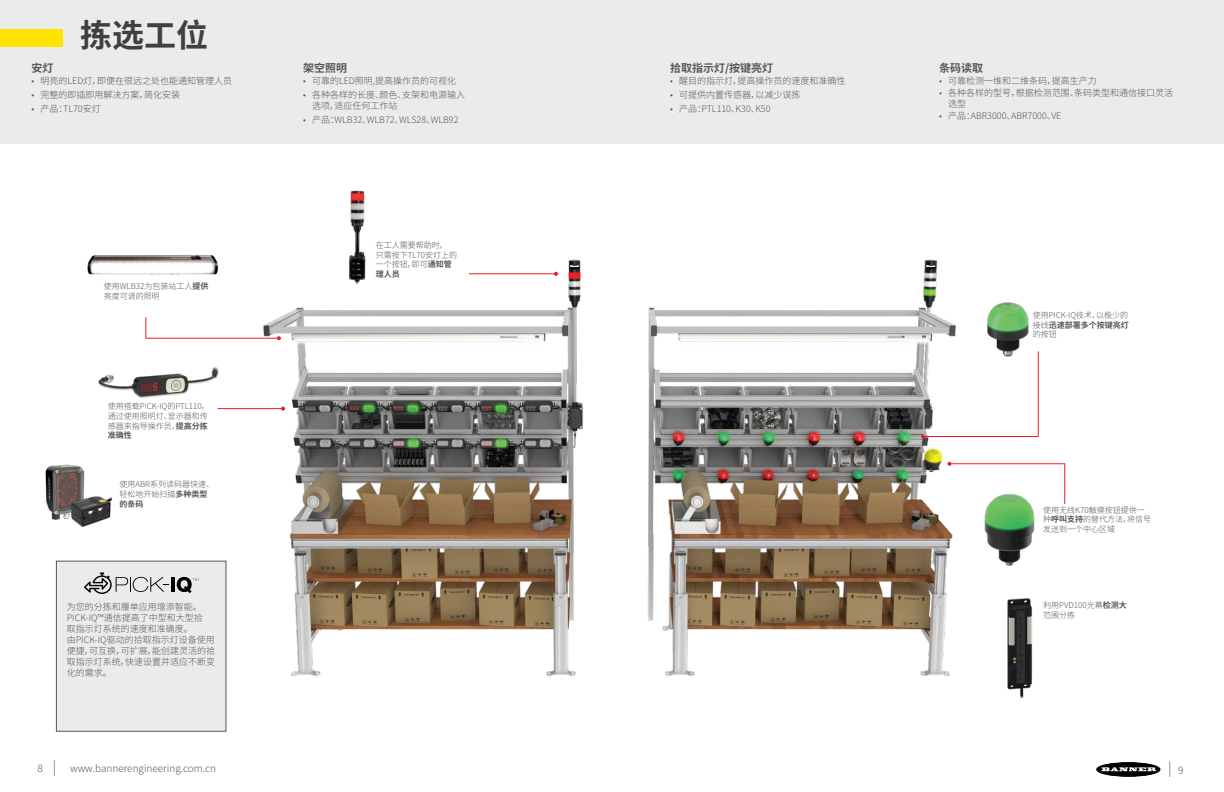
<style>
.page{position:relative;width:1224px;height:792px;background:#fff}
.page>*{position:absolute;margin:0;border:0;box-sizing:border-box;transform-origin:0 0}
.t1{font:700 32px "Source Han Sans CN";color:#404042}
.t2{font:300 14px "Source Han Sans CN";color:#58585b}
.t3{font:700 11px "Source Han Sans CN";color:#58585b}
.t4{font:300 10px "Source Han Sans CN";color:#58585b}
.t5{font:300 9px/11px "Source Han Sans CN";color:#58585b}
.t6{font:300 8px/9.6px "Source Han Sans CN";color:#58585b}
.s1{font-weight:700}
.s2{font-size:14px}
.s3{font-size:10px}
</style>
<div class="page">
<div style="left:0;top:0;width:1224px;height:144px;background:#ebebec"></div>
<div style="left:0;top:29px;width:62px;height:18px;background:#ffe300"></div>
<img style="left:198px;top:259px;width:758px;height:425px">
<hr style="left:469px;top:273px;width:87px;height:1px;background:#ed1b23">
<svg style="left:554px;top:272px;width:4px;height:4px"></svg>
<hr style="left:218px;top:408px;width:65px;height:1px;background:#ed1b23">
<svg style="left:281px;top:407px;width:4px;height:4px"></svg>
<svg style="left:145px;top:316px;width:136px;height:24px"></svg>
<img style="left:344px;top:190px;width:26px;height:95px">
<img style="left:987px;top:302px;width:42px;height:48px">
<img style="left:984px;top:505px;width:51px;height:61px">
<svg style="left:921px;top:350px;width:118px;height:89px"></svg>
<svg style="left:948px;top:462px;width:118px;height:43px"></svg>
<img style="left:87px;top:255px;width:132px;height:27px">
<img style="left:98px;top:351px;width:136px;height:56px">
<img style="left:1007px;top:598px;width:26px;height:101px">
<img style="left:45px;top:464px;width:40px;height:56px">
<img style="left:68px;top:491px;width:44px;height:36px">
<svg style="left:1097px;top:763px;width:63px;height:13px"></svg>
<div style="left:1097px;top:763px;width:63px;height:13px;border:1px solid #000;border-radius:50%"></div>
<svg style="left:1101px;top:767px;width:55px;height:4px"></svg>
<div style="left:56px;top:561px;width:170px;height:171px;background:#ebebec;border:1px solid #58585b"></div>
<hr style="left:171px;top:577px;width:4px;height:15px;background:#000">
<svg style="left:84px;top:572px;width:85px;height:22px"></svg>
<svg style="left:177px;top:577px;width:21px;height:16px"></svg>
<h1 class="t1" style="left:80px;top:17px;width:129px">拣选工位</h1>
<p class="t3" style="left:32px;top:62px;width:24px">安灯</p>
<p class="t5" style="left:32px;top:76px;width:202px">• 明亮的LED灯，即便在很远之处也能通知管理人员</p>
<p class="t5" style="left:32px;top:90px;width:150px">• 完整的即插即用解决方案，简化安装</p>
<p class="t5" style="left:32px;top:103px;width:71px">• 产品：TL70安灯</p>
<p class="t6" style="left:104px;top:282px;width:106px">使用WLB32为包装站工人<span class="s1">提供</span>亮度可调的照明</p>
<p class="t6" style="left:108px;top:402px;width:103px">使用搭载PICK-IQ的PTL110，通过使用照明灯、显示器和传感器来指导操作员，<span class="s1">提高分拣准确性</span></p>
<p class="t6" style="left:119px;top:480px;width:96px">使用ABR系列读码器快速、轻松地开始扫描<span class="s1">多种类型的条码</span></p>
<p class="t5" style="left:67px;top:601px;width:150px">为您的分拣和履单应用增添智能。<br>PICK-IQ™通信提高了中型和大型拾<br>取指示灯系统的速度和准确度。由PICK-IQ驱动的拾取指示灯设备使用便捷，可互换，可扩展，能创建灵活的拾取指示灯系统，快速设置并适应不断变化的需求。</p>
<p class="t3" style="left:303px;top:62px;width:45px">架空照明</p>
<p class="t5" style="left:303px;top:76px;width:155px">• 可靠的LED照明,提高操作员的可视化</p>
<p class="t5" style="left:312px;top:90px;width:154px;text-indent:-9px">• 各种各样的长度、颜色、支架和电源输入选项，适应任何工作站</p>
<p class="t5" style="left:303px;top:114px;width:157px">• 产品：WLB32、WLB72、WLS28、WLB92</p>
<p class="t6" style="left:376px;top:240px;width:83px">在工人需要帮助时，只需按下TL70安灯上的一个按钮，即可<span class="s1">通知管理人员</span></p>
<p class="t3" style="left:670px;top:62px;width:105px">拾取指示灯/按键亮灯</p>
<p class="t5" style="left:670px;top:76px;width:177px">• 醒目的指示灯，提高操作员的速度和准确性</p>
<p class="t5" style="left:670px;top:90px;width:132px">• 可提供内置传感器，以减少误拣</p>
<p class="t5" style="left:670px;top:103px;width:102px">• 产品：PTL110、K30、K50</p>
<p class="t3" style="left:939px;top:62px;width:45px">条码读取</p>
<p class="t5" style="left:939px;top:76px;width:159px">• 可靠检测一维和二维条码，提高生产力</p>
<p class="t5" style="left:948px;top:88px;width:227px;text-indent:-9px">• 各种各样的型号，根据检测范围、条码类型和通信接口灵活选型</p>
<p class="t5" style="left:939px;top:110px;width:124px">• 产品：ABR3000、ABR7000、VE</p>
<p class="t6" style="left:1033px;top:310px;width:97px;text-align:justify">使用PICK-IQ技术，以极少的接线<span class="s1">迅速部署多个按键亮灯</span>的按钮</p>
<p class="t6" style="left:1043px;top:505px;width:109px">使用无线K70触摸按钮提供一种<span class="s1">呼叫支持</span>的替代方法，将信号发送到一个中心区域</p>
<p class="t6" style="left:1043px;top:600px;width:85px">利用PVD100光幕<span class="s1">检测大</span>范围分拣</p>
<p class="t4" style="left:37px;top:763px;width:180px">8 <span class="s2">|</span> www.bannerengineering.com.cn</p>
<h2 class="t2" style="left:1168px;top:760px;width:17px">| <span class="s3">9</span></h2>
</div>
